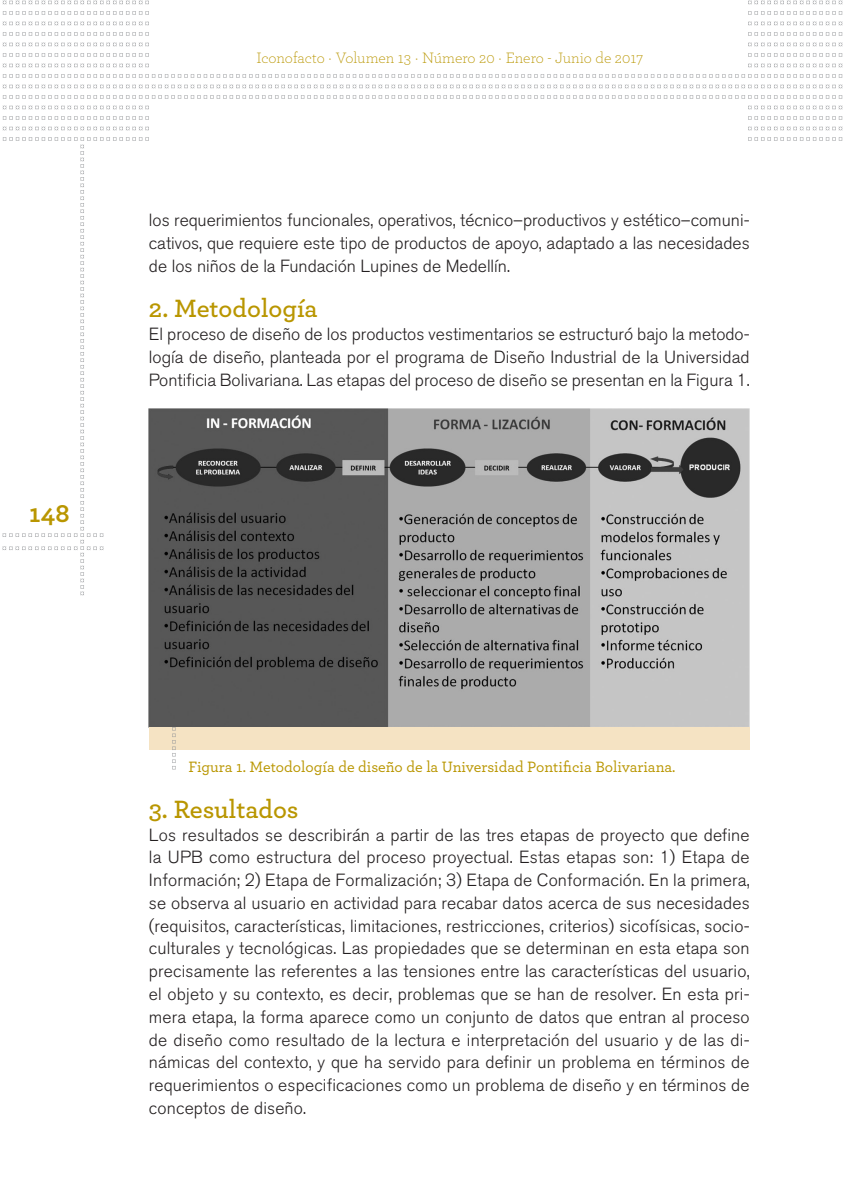
<style>
.page{position:relative;width:844px;height:1191px;background:#fff}
.page>*{position:absolute;margin:0;border:0;box-sizing:border-box;transform-origin:0 0}
.TITULO_1_OK{font:600 26.25px "Archer Pro";color:#b99600}
.t1{font:700 26.25px "Archer Pro";color:#b99600}
.TEXTO_CORRIDO{font:300 17.5px/22.8px "Akzidenz Grotesk BQ";color:#231f20;text-align:justify}
.PIE_DE_FOTO{font:500 15.75px "Archer Pro";color:#b99600}
.t2{font:300 15.75px "Archer Pro";color:#b99600}
</style>
<div class="page">
<svg style="left:2px;top:127px;width:840px;height:3px"></svg>
<svg style="left:2px;top:116px;width:840px;height:4px"></svg>
<svg style="left:2px;top:106px;width:840px;height:3px"></svg>
<svg style="left:2px;top:95px;width:840px;height:4px"></svg>
<svg style="left:2px;top:85px;width:840px;height:3px"></svg>
<svg style="left:2px;top:74px;width:840px;height:4px"></svg>
<svg style="left:2px;top:64px;width:840px;height:3px"></svg>
<svg style="left:2px;top:53px;width:840px;height:4px"></svg>
<svg style="left:2px;top:43px;width:840px;height:3px"></svg>
<svg style="left:2px;top:32px;width:840px;height:4px"></svg>
<svg style="left:2px;top:22px;width:840px;height:3px"></svg>
<svg style="left:2px;top:11px;width:840px;height:4px"></svg>
<svg style="left:2px;top:1px;width:840px;height:3px"></svg>
<svg style="left:2px;top:137px;width:840px;height:458px"></svg>
<div style="left:149px;top:103px;width:598px;height:63px;background:#fff"></div>
<div style="left:149px;top:0;width:598px;height:70px;background:#fff"></div>
<img style="left:149px;top:408px;width:600px;height:319px">
<div style="left:149px;top:727px;width:600px;height:22px;background:#f5e3c3"></div>
<svg style="left:172px;top:727px;width:4px;height:42px"></svg>
<h1 class="t1" style="left:29px;top:492px;width:42px">148</h1>
<p class="t2" style="left:256px;top:48px;width:388px">Iconofacto · Volumen 13 · Número 20 · Enero - Junio de 2017</p>
<p class="TEXTO_CORRIDO" style="left:149px;top:209px;width:602px">los requerimientos funcionales, operativos, técnico–productivos y estético–comuni&shy;cativos, que requiere este tipo de productos de apoyo, adaptado a las necesidades de los niños de la Fundación Lupines de Medellín.</p>
<p class="TITULO_1_OK" style="left:149px;top:289px;width:170px">2. Metodología</p>
<p class="TEXTO_CORRIDO" style="left:149px;top:323px;width:602px">El proceso de diseño de los productos vestimentarios se estructuró bajo la metodo&shy;logía de diseño, planteada por el programa de Diseño Industrial de la Universidad Pontificia Bolivariana. Las etapas del proceso de diseño se presentan en la Figura 1.</p>
<p class="PIE_DE_FOTO" style="left:188px;top:756px;width:488px">Figura 1. Metodología de diseño de la Universidad Pontificia Bolivariana.</p>
<p class="TITULO_1_OK" style="left:149px;top:789px;width:151px">3. Resultados</p>
<p class="TEXTO_CORRIDO" style="left:149px;top:823px;width:602px">Los resultados se describirán a partir de las tres etapas de proyecto que define la UPB como estructura del proceso proyectual. Estas etapas son: 1) Etapa de Información; 2) Etapa de Formalización; 3) Etapa de Conformación. En la primera, se observa al usuario en actividad para recabar datos acerca de sus necesidades (requisitos, características, limitaciones, restricciones, criterios) sicofísicas, socio&shy;culturales y tecnológicas. Las propiedades que se determinan en esta etapa son precisamente las referentes a las tensiones entre las características del usuario, el objeto y su contexto, es decir, problemas que se han de resolver. En esta pri&shy;mera etapa, la forma aparece como un conjunto de datos que entran al proceso de diseño como resultado de la lectura e interpretación del usuario y de las di&shy;námicas del contexto, y que ha servido para definir un problema en términos de requerimientos o especificaciones como un problema de diseño y en términos de conceptos de diseño.</p>
</div>
